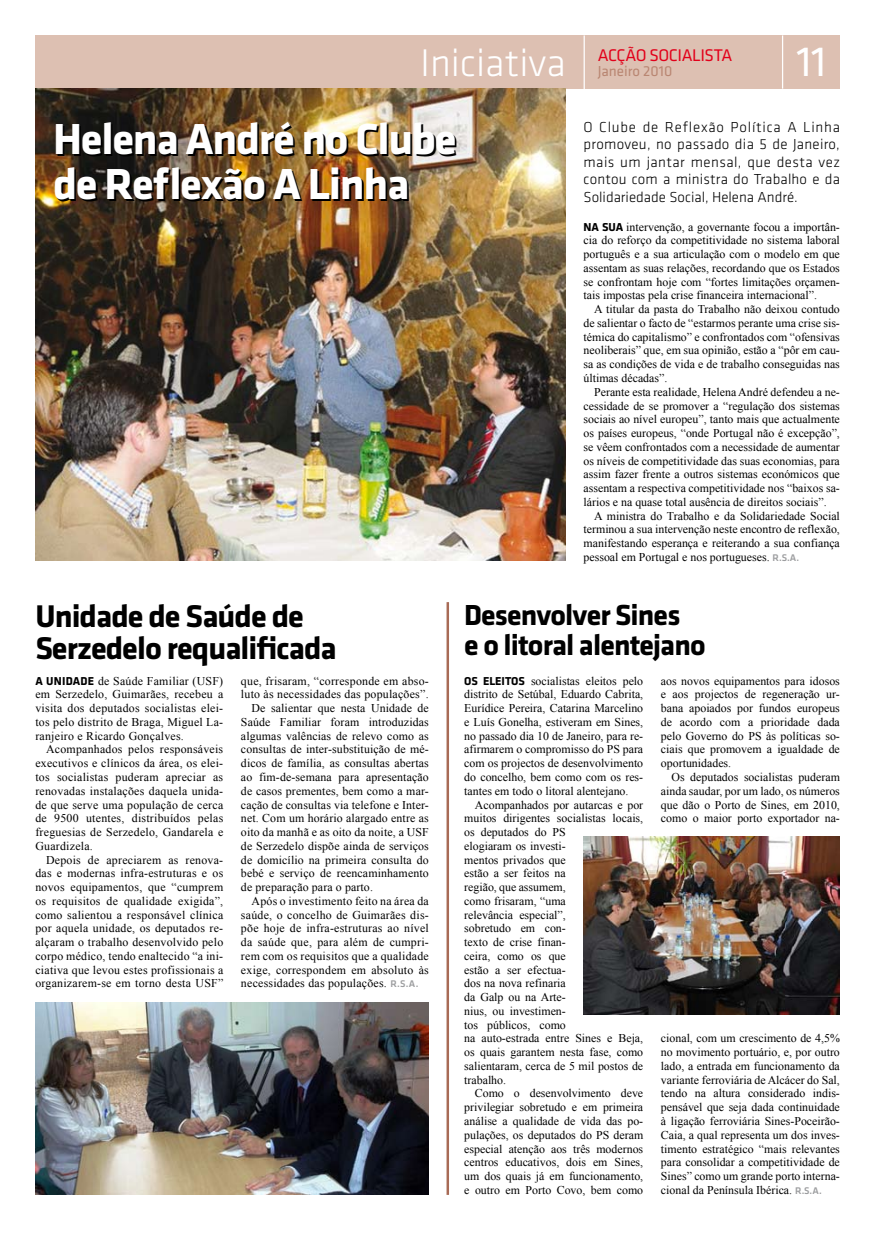
<style>
.page{position:relative;width:886px;height:1241px;background:#fff}
.page>*{position:absolute;margin:0;border:0;box-sizing:border-box;transform-origin:0 0}
.t1{font:700 45px/45px "Klavika";letter-spacing:-.03em;color:#fff}
.t2{font:43.75px "Klavika";color:#fff}
.t3{font:40px "Klavika Light OSF";color:#fff}
.t4{font:700 32.5px/32.5px "Klavika";letter-spacing:-.03em;color:#000}
.t5{font:700 30px/30px "Klavika";letter-spacing:-.03em;color:#000}
.t6{font:17.5px "Klavika";letter-spacing:-.02em;color:#e2001a}
.t7{font:300 15px/17.5px "Klavika";color:#000;text-align:justify}
.t8{font:15px "Klavika";color:#b98672}
.t9{font:11.88px/13.8px "Times New Roman";color:#000;text-align:justify}
.t10{font:11.88px "Times New Roman";letter-spacing:.02em;color:#000}
.t11{font:700 11.88px "Klavika";color:#000}
.s1{font-family:"Klavika";font-weight:700}
.s2{font-family:"Klavika";font-weight:500;font-size:10px;color:#9c9d9f}
</style>
<div class="page">
<div style="left:35px;top:35px;width:805px;height:54px;background:#ddc0b2"></div>
<hr style="left:583px;top:35px;width:2px;height:85px;background:#fff">
<hr style="left:782px;top:35px;width:1px;height:54px;background:#fff">
<img style="left:35px;top:89px;width:531px;height:471px">
<hr style="left:446px;top:602px;width:3px;height:592px;background:#a86b56">
<img style="left:583px;top:836px;width:257px;height:178px">
<img style="left:35px;top:1002px;width:394px;height:192px">
<h3 class="t3" style="left:420px;top:42px;width:147px">Iniciativa</h3>
<h1 class="t1" style="left:53px;top:118px;width:405px">Helena André no Clube de Reflexão A Linha</h1>
<h3 class="t6" style="left:598px;top:46px;width:127px">ACÇÃO SOCIALISTA</h3>
<p class="t8" style="left:598px;top:63px;width:76px">Janeiro 2010</p>
<h2 class="t2" style="left:797px;top:38px;width:31px">11</h2>
<p class="t7" style="left:583px;top:118px;width:258px">O Clube de Reflexão Política A Linha promoveu, no passado dia 5 de Janeiro, mais um jantar mensal, que desta vez contou com a ministra do Trabalho e da Solidariedade Social, Helena André.</p>
<p class="t9" style="left:583px;top:219px;width:258px"><span class="s1">Na sua</span> intervenção, a governante focou a importân&shy;cia do reforço da competitividade no sistema laboral português e a sua articulação com o modelo em que assentam as suas relações, recordando que os Estados se confrontam hoje com “fortes limitações orçamen&shy;tais impostas pela crise financeira internacional”.</p>
<p class="t9" style="left:583px;top:302px;width:258px;text-indent:11px">A titular da pasta do Trabalho não deixou contudo de salientar o facto de “estarmos perante uma crise sis&shy;témica do capitalismo” e confrontados com “ofensivas neoliberais” que, em sua opinião, estão a “pôr em cau&shy;sa as condições de vida e de trabalho conseguidas nas últimas décadas”.</p>
<p class="t9" style="left:583px;top:384px;width:258px;text-indent:11px">Perante esta realidade, Helena André defendeu a ne&shy;cessidade de se promover a “regulação dos sistemas sociais ao nível europeu”, tanto mais que actualmente os países europeus, “onde Portugal não é excepção”, se vêem confrontados com a necessidade de aumentar os níveis de competitividade das suas economias, para assim fazer frente a outros sistemas económicos que assentam a respectiva competitividade nos “baixos sa&shy;lários e na quase total ausência de direitos sociais”.</p>
<p class="t9" style="left:583px;top:508px;width:258px;text-indent:11px">A ministra do Trabalho e da Solidariedade Social terminou a sua intervenção neste encontro de reflexão, manifestando esperança e reiterando a sua confiança pessoal em Portugal e nos portugueses. <span class="s2">R.S.A.</span></p>
<h3 class="t4" style="left:35px;top:600px;width:303px">Unidade de Saúde de<br>Serzedelo requalificada</h3>
<p class="t9" style="left:35px;top:673px;width:189px"><span class="s1">A Unidade</span> de Saúde Familiar (USF) em Serzedelo, Guimarães, recebeu a visita dos deputados socialistas elei&shy;tos pelo distrito de Braga, Miguel La&shy;ranjeiro e Ricardo Gonçalves.</p>
<p class="t9" style="left:35px;top:742px;width:189px;text-indent:11px">Acompanhados pelos responsáveis executivos e clínicos da área, os elei&shy;tos socialistas puderam apreciar as renovadas instalações daquela unida&shy;de que serve uma população de cerca de 9500 utentes, distribuídos pelas freguesias de Serzedelo, Gandarela e Guardizela.</p>
<p class="t9" style="left:35px;top:852px;width:189px;text-indent:11px">Depois de apreciarem as renova&shy;das e modernas infra-estruturas e os novos equipamentos, que “cumprem os requisitos de qualidade exigida”, como salientou a responsável clínica por aquela unidade, os deputados re&shy;alçaram o trabalho desenvolvido pelo corpo médico, tendo enaltecido “a ini&shy;ciativa que levou estes profissionais a organizarem-se em torno desta USF”</p>
<p class="t10" style="left:241px;top:672px;width:189px">que, frisaram, “corresponde em abso-</p>
<p class="t10" style="left:241px;top:686px;width:189px">luto às necessidades das populações”.</p>
<p class="t9" style="left:252px;top:701px;width:179px">De salientar que nesta Unidade de</p>
<p class="t9" style="left:241px;top:714px;width:189px">Saúde Familiar foram introduzidas</p>
<p class="t9" style="left:241px;top:728px;width:189px">algumas valências de relevo como as</p>
<p class="t9" style="left:241px;top:742px;width:189px">consultas de inter-substituição de mé-</p>
<p class="t9" style="left:241px;top:756px;width:189px">dicos de família, as consultas abertas</p>
<p class="t9" style="left:241px;top:769px;width:189px">ao fim-de-semana para apresentação</p>
<p class="t9" style="left:241px;top:783px;width:189px">de casos prementes, bem como a mar-</p>
<p class="t9" style="left:241px;top:797px;width:189px">cação de consultas via telefone e Inter-</p>
<p class="t9" style="left:241px;top:811px;width:189px">net. Com um horário alargado entre as</p>
<p class="t9" style="left:241px;top:824px;width:189px">oito da manhã e as oito da noite, a USF</p>
<p class="t9" style="left:241px;top:838px;width:189px">de Serzedelo dispõe ainda de serviços</p>
<p class="t9" style="left:241px;top:852px;width:189px">de domicílio na primeira consulta do</p>
<p class="t9" style="left:241px;top:866px;width:189px">bebé e serviço de reencaminhamento</p>
<p class="t9" style="left:241px;top:879px;width:134px">de preparação para o parto.</p>
<p class="t10" style="left:252px;top:892px;width:179px">Após o investimento feito na área da</p>
<p class="t10" style="left:241px;top:906px;width:189px">saúde, o concelho de Guimarães dis-</p>
<p class="t10" style="left:241px;top:920px;width:189px">põe hoje de infra-estruturas ao nível</p>
<p class="t10" style="left:241px;top:934px;width:189px">da saúde que, para além de cumpri-</p>
<p class="t10" style="left:241px;top:947px;width:189px">rem com os requisitos que a qualidade</p>
<p class="t10" style="left:241px;top:961px;width:189px">exige, correspondem em absoluto às</p>
<p class="t10" style="left:241px;top:975px;width:179px">necessidades das populações. <span class="s2">R.S.A.</span></p>
<h3 class="t5" style="left:464px;top:600px;width:243px">Desenvolver Sines<br>e o litoral alentejano</h3>
<p class="t9" style="left:464px;top:673px;width:180px;text-indent:41px"><span class="s1">tos</span> socialistas eleitos pelo distrito de Setúbal, Eduardo Cabrita, Eurídice Pereira, Catarina Marcelino e Luís Gonelha, estiveram em Sines, no passado dia 10 de Janeiro, para re&shy;afirmarem o compromisso do PS para com os projectos de desenvolvimento do concelho, bem como com os res&shy;tantes em todo o litoral alentejano.</p>
<p class="t9" style="left:464px;top:797px;width:180px;text-align:left;text-indent:11px">Acompanhados por autarcas e por muitos dirigentes socialistas locais, os deputados do PS<br>elogiaram os investi-<br>mentos privados que<br>estão a ser feitos na<br>região, que assumem,<br>como frisaram, “uma<br>relevância especial”,<br>sobretudo em con-<br>texto de crise finan-<br>ceira, como os que<br>estão a ser efectua-<br>dos na nova refinaria<br>da Galp ou na Arte-<br>nius, ou investimen-<br>tos públicos, como<br>na auto-estrada entre Sines e Beja, os quais garantem nesta fase, como salientaram, cerca de 5 mil postos de trabalho.</p>
<p class="t9" style="left:464px;top:1086px;width:180px;text-indent:11px">Como o desenvolvimento deve privilegiar sobretudo e em primeira análise a qualidade de vida das po&shy;pulações, os deputados do PS deram especial atenção aos três modernos centros educativos, dois em Sines, um dos quais já em funcionamento, e outro em Porto Covo, bem como</p>
<p class="t11" style="left:464px;top:674px;width:25px">Os elei</p>
<p class="t9" style="left:661px;top:673px;width:180px">aos novos equipamentos para idosos e aos projectos de regeneração ur&shy;bana apoiados por fundos europeus de acordo com a prioridade dada pelo Governo do PS às políticas so&shy;ciais que promovem a igualdade de oportunidades.</p>
<p class="t9" style="left:661px;top:769px;width:180px;text-indent:11px">Os deputados socialistas puderam ainda saudar, por um lado, os números que dão o Porto de Sines, em 2010, como o maior porto exportador na-</p>
<p class="t9" style="left:661px;top:1031px;width:180px">cional, com um crescimento de 4,5% no movimento portuário, e, por outro lado, a entrada em funcionamento da variante ferroviária de Alcácer do Sal, tendo na altura considerado indis&shy;pensável que seja dada continuidade à ligação ferroviária Sines-Poceirão-Caia, a qual representa um dos inves&shy;timento estratégico “mais relevantes para consolidar a competitividade de Sines” como um grande porto interna&shy;cional da Península Ibérica. <span class="s2">R.S.A.</span></p>
</div>
